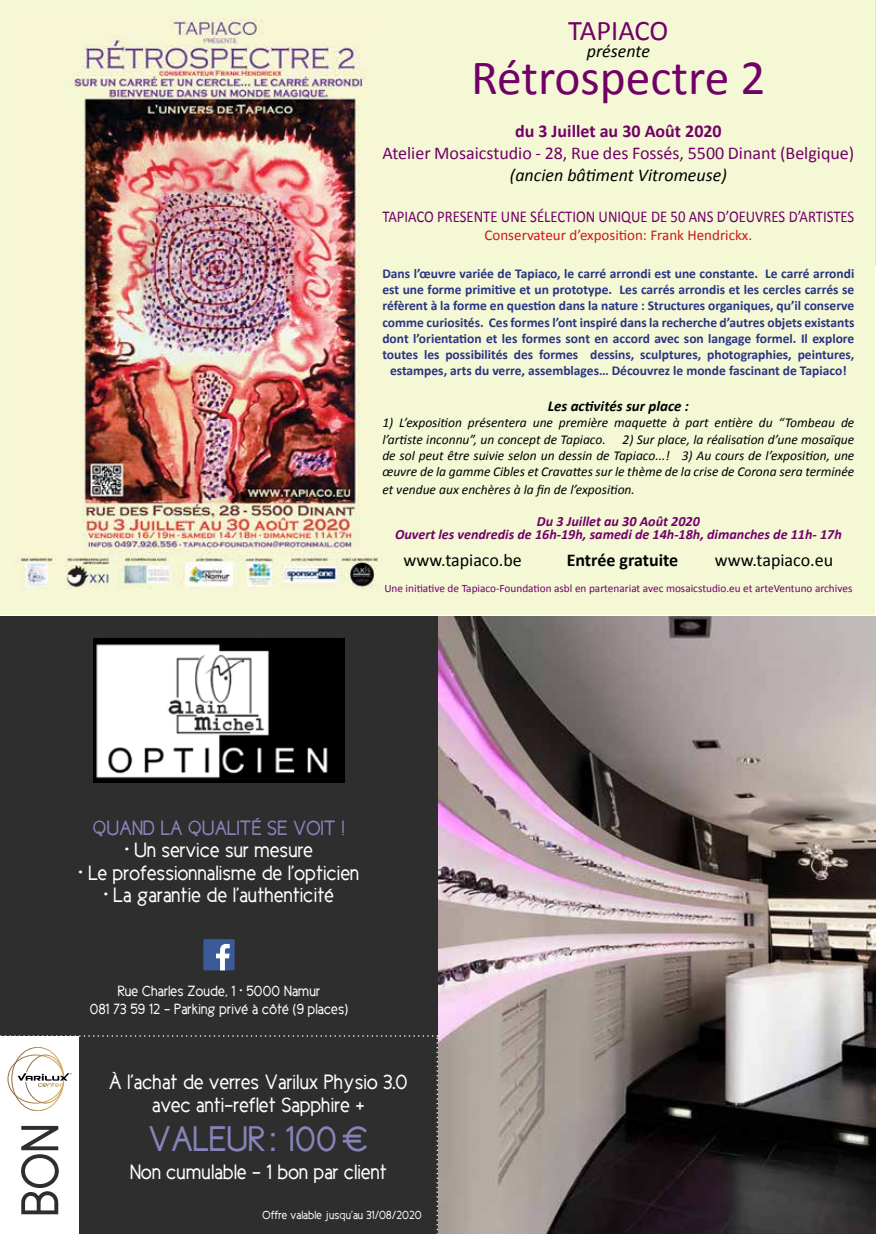
<style>
.page{position:relative;width:876px;height:1234px;background:#fff}
.page>*{position:absolute;margin:0;border:0;box-sizing:border-box;transform-origin:0 0}
.t1{font:53.55px "Cicle Gordita";color:#2e2e2e}
.t2{font:49.5px "Calibri";color:#730068}
.t3{font:36px "Cicle Gordita";color:#8784ba}
.t4{font:28.5px "Calibri";letter-spacing:-.005em;color:#730068}
.t5{font:21px/22.5px "Cicle Gordita";color:#fff;text-align:center}
.t6{font:21px "Cicle Gordita";color:#8784ba}
.t7{font:18px "Calibri";color:#730068}
.t8{font:italic 18px "Calibri";color:#000}
.t9{font:18px "Calibri";color:#000}
.t10{font:700 18px "Calibri";color:#730068}
.t11{font:700 18px "Calibri";color:#000}
.t12{font:16.5px "Calibri";color:#730068;scale:.89 1}
.t13{font:15px/18px "Cicle Gordita";color:#fff;text-align:center}
.t14{font:15px "Calibri";color:#cd171a}
.t15{font:italic 700 15px "Calibri";color:#000}
.t16{font:italic 700 14.1px/13.5px "Calibri";color:#730068;text-align:center}
.t17{font:700 13.5px/16.2px "Calibri";color:#283583;text-align:center}
.t18{font:italic 13.5px/16.2px "Calibri";color:#000;text-align:justify}
.t19{font:12px "Cicle Gordita";color:#fff}
.t20{font:11.25px "Calibri";color:#730068}
</style>
<div class="page">
<hr style="left:875px;top:0;width:1px;height:266px;background:#e3e3e3">
<div style="left:0;top:0;width:875px;height:614px;background:#f4f8d5"></div>
<img style="left:14px;top:11px;width:412px;height:578px">
<div style="left:382px;top:19px;width:472px;height:577px;background:#f4f8d5"></div>
<div style="left:0;top:617px;width:451px;height:616px;background:#2e2e2e"></div>
<img style="left:439px;top:617px;width:437px;height:616px">
<img style="left:94px;top:638px;width:250px;height:144px">
<div style="left:203px;top:938px;width:32px;height:32px;background:#3b5a9a;border-radius:2px"></div>
<svg style="left:216px;top:943px;width:14px;height:27px"></svg>
<svg style="left:0;top:1035px;width:438px;height:199px"></svg>
<h3 class="t4" style="left:568px;top:13px;width:102px">TAPIACO</h3>
<h3 class="t8" style="left:587px;top:38px;width:65px">présente</h3>
<h2 class="t2" style="left:471px;top:46px;width:296px">Rétrospectre 2</h2>
<h3 class="t10" style="left:515px;top:120px;width:208px">du 3 Juillet au 30 Août 2020</h3>
<h3 class="t7" style="left:382px;top:142px;width:473px">Atelier Mosaicstudio - 28, Rue des Fossés, 5500 Dinant (Belgique)</h3>
<h3 class="t8" style="left:510px;top:162px;width:218px">(ancien bâtiment Vitromeuse)</h3>
<p class="t12" style="left:382px;top:206px;width:532px">TAPIACO PRESENTE UNE SÉLECTION UNIQUE DE 50 ANS D’OEUVRES D’ARTISTES</p>
<p class="t14" style="left:485px;top:225px;width:269px">Conservateur d’exposition: Frank Hendrickx.</p>
<p class="t17" style="left:382px;top:265px;width:473px">Dans l’œuvre variée de Tapiaco, le carré arrondi est une constante. Le carré arrondi est une forme primitive et un prototype. Les carrés arrondis et les cercles carrés se réfèrent à la forme en question dans la nature : Structures organiques, qu’il conserve comme curiosités. Ces formes l’ont inspiré dans la recherche d’autres objets existants dont l’orientation et les formes sont en accord avec son langage formel. Il explore toutes les possibilités des formes dessins, sculptures, photographies, peintures, estampes, arts du verre, assemblages… Découvrez le monde fascinant de Tapiaco!</p>
<p class="t15" style="left:548px;top:396px;width:143px">Les activités sur place :</p>
<p class="t18" style="left:382px;top:414px;width:474px">1) L’exposition présentera une première maquette à part entière du “Tombeau de l’artiste inconnu”, un concept de Tapiaco. 2) Sur place, la réalisation d’une mosaïque de sol peut être suivie selon un dessin de Tapiaco...! 3) Au cours de l’exposition, une œuvre de la gamme Cibles et Cravattes sur le thème de la crise de Corona sera terminée</p>
<p class="t18" style="left:382px;top:481px;width:254px">et vendue aux enchères à la fin de l’exposition.</p>
<p class="t16" style="left:395px;top:514px;width:448px">Du 3 Juillet au 30 Août 2020<br>Ouvert les vendredis de 16h-19h, samedi de 14h-18h, dimanches de 11h- 17h</p>
<h3 class="t9" style="left:404px;top:548px;width:120px">www.tapiaco.be</h3>
<h3 class="t11" style="left:567px;top:548px;width:113px">Entrée gratuite</h3>
<h3 class="t9" style="left:715px;top:548px;width:120px">www.tapiaco.eu</h3>
<p class="t20" style="left:384px;top:580px;width:470px">Une initiative de Tapiaco-Foundation asbl en partenariat avec mosaicstudio.eu et arteVentuno archives</p>
<h3 class="t6" style="left:93px;top:816px;width:254px">QUAND LA QUALITÉ SE VOIT !</h3>
<h3 class="t5" style="left:125px;top:838px;width:190px">• Un service sur mesure</h3>
<h3 class="t5" style="left:79px;top:861px;width:282px">• Le professionnalisme de l’opticien</h3>
<h3 class="t5" style="left:104px;top:883px;width:232px">• La garantie de l’authenticité</h3>
<h1 class="t1" style="left:12px;top:1216px;width:95px;rotate:-90deg">BON</h1>
<p class="t13" style="left:90px;top:981px;width:260px">Rue Charles Zoude, 1 • 5000 Namur<br>081 73 59 12 - Parking privé à côté (9 places)</p>
<h3 class="t5" style="left:109px;top:1070px;width:300px">À l’achat de verres Varilux Physio 3.0 avec anti-reflet Sapphire +</h3>
<h3 class="t3" style="left:148px;top:1119px;width:222px">VALEUR : 100€</h3>
<h3 class="t5" style="left:130px;top:1160px;width:259px">Non cumulable - 1 bon par client</h3>
<p class="t19" style="left:262px;top:1207px;width:161px">Offre valable jusqu’au 31/08/2020</p>
</div>
